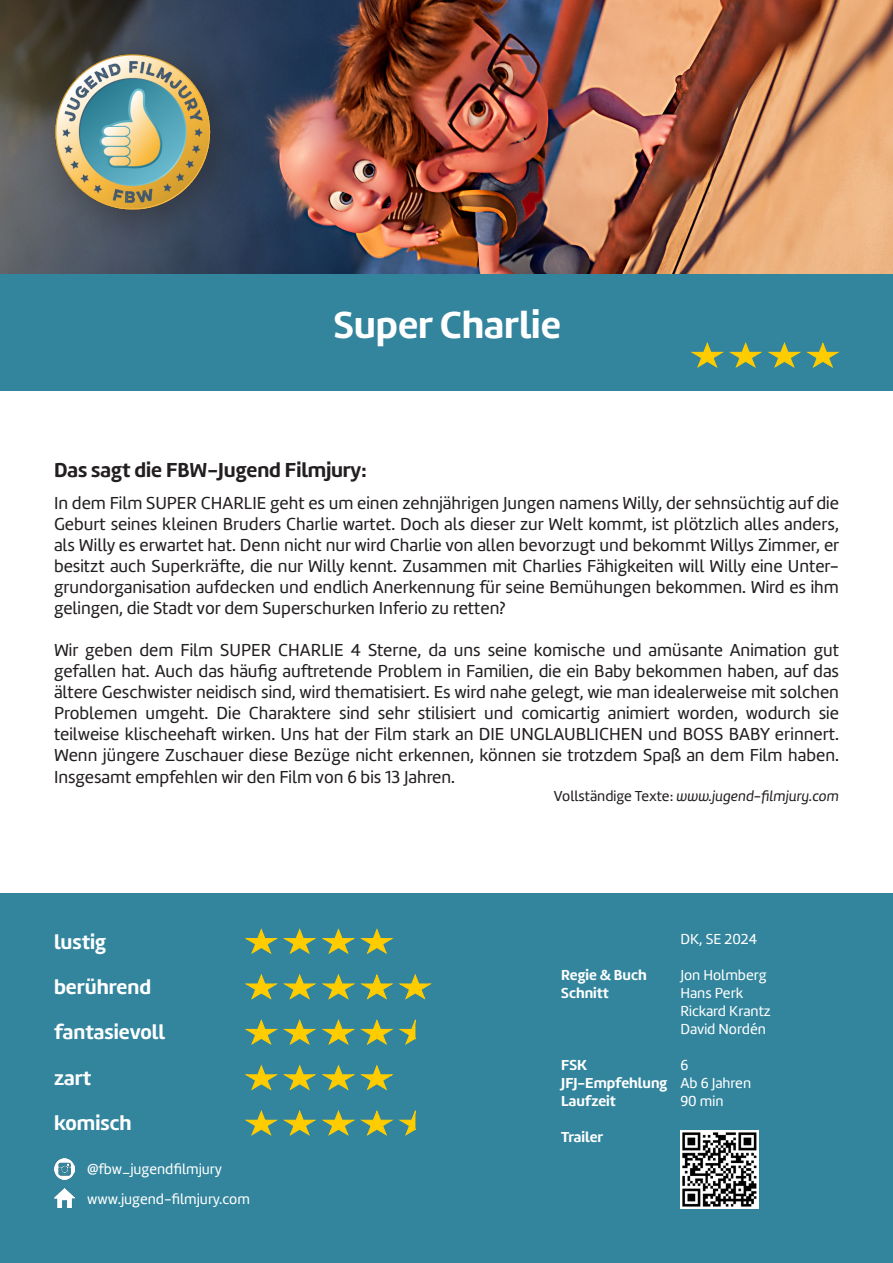
<style>
.page{position:relative;width:893px;height:1263px;background:#fff}
.page>*{position:absolute;margin:0;border:0;box-sizing:border-box;transform-origin:0 0}
.t1{font:39px "Amelia Basic Bold";color:#fff}
.t2{font:21px "Amelia Basic Bold";color:#fff}
.t3{font:21px "Amelia Basic Bold";color:#231f20}
.t4{font:18px/21.1px "Amelia Basic";color:#231f20;text-align:justify}
.t5{font:15px "Amelia Basic";color:#fff}
.t6{font:15px "Amelia Basic Bold";color:#fff}
.t7{font:15px "Amelia Basic Italic";color:#231f20}
.s1{font-family:"Amelia Basic"}
</style>
<div class="page">
<img style="left:0;top:0;width:893px;height:274px">
<div style="left:27px;top:26px;width:228px;height:229px;background:#231f20;opacity:.52"></div>
<img style="left:45px;top:46px;width:174px;height:173px">
<div style="left:0;top:274px;width:893px;height:117px;background:#32859d"></div>
<div style="left:0;top:893px;width:893px;height:370px;background:#32859d"></div>
<svg style="left:245px;top:974px;width:187px;height:26px"></svg>
<svg style="left:245px;top:1064px;width:149px;height:26px"></svg>
<svg style="left:245px;top:928px;width:149px;height:26px"></svg>
<svg style="left:245px;top:1019px;width:170px;height:26px"></svg>
<svg style="left:245px;top:1110px;width:170px;height:26px"></svg>
<img style="left:680px;top:1130px;width:79px;height:79px">
<img style="left:54px;top:1159px;width:20px;height:20px">
<img style="left:54px;top:1189px;width:20px;height:18px">
<svg style="left:691px;top:342px;width:149px;height:26px"></svg>
<p class="t1" style="left:334px;top:302px;width:229px">Super Charlie</p>
<p class="t3" style="left:54px;top:458px;width:314px">Das sagt die FBW-Jugend Filmjury:</p>
<p class="t4" style="left:54px;top:492px;width:787px">In dem Film SUPER CHARLIE geht es um einen zehnjährigen Jungen namens Willy, der sehnsüchtig auf die Geburt seines kleinen Bruders Charlie wartet. Doch als dieser zur Welt kommt, ist plötzlich alles anders, als Willy es erwartet hat. Denn nicht nur wird Charlie von allen bevorzugt und bekommt Willys Zimmer, er besitzt auch Superkräfte, die nur Willy kennt. Zusammen mit Charlies Fähigkeiten will Willy eine Unter&shy;grundorganisation aufdecken und endlich Anerkennung für seine Bemühungen bekommen. Wird es ihm gelingen, die Stadt vor dem Superschurken Inferio zu retten?</p>
<p class="t4" style="left:54px;top:639px;width:787px">Wir geben dem Film SUPER CHARLIE 4 Sterne, da uns seine komische und amüsante Animation gut gefallen hat. Auch das häufig auftretende Problem in Familien, die ein Baby bekommen haben, auf das ältere Geschwister neidisch sind, wird thematisiert. Es wird nahe gelegt, wie man idealerweise mit solchen Problemen umgeht. Die Charaktere sind sehr stilisiert und comicartig animiert worden, wodurch sie teilweise klischeehaft wirken. Uns hat der Film stark an DIE UNGLAUBLICHEN und BOSS BABY erinnert.<br>Wenn jüngere Zuschauer diese Bezüge nicht erkennen, können sie trotzdem Spaß an dem Film haben.<br>Insgesamt empfehlen wir den Film von 6 bis 13 Jahren.</p>
<p class="t7" style="left:554px;top:787px;width:287px"><span class="s1">Vollständige Texte:</span> www.jugend-filmjury.com</p>
<p class="t2" style="left:54px;top:929px;width:54px">lustig</p>
<p class="t2" style="left:54px;top:974px;width:99px">berührend</p>
<p class="t2" style="left:54px;top:1020px;width:112px">fantasievoll</p>
<p class="t2" style="left:54px;top:1065px;width:39px">zart</p>
<p class="t2" style="left:54px;top:1111px;width:79px">komisch</p>
<p class="t5" style="left:87px;top:1160px;width:136px">@fbw_jugendfilmjury</p>
<p class="t5" style="left:87px;top:1190px;width:164px">www.jugend-filmjury.com</p>
<p class="t6" style="left:561px;top:966px;width:87px">Regie &amp; Buch</p>
<p class="t6" style="left:561px;top:984px;width:49px">Schnitt</p>
<p class="t6" style="left:561px;top:1056px;width:27px">FSK</p>
<p class="t6" style="left:561px;top:1074px;width:107px">JFJ-Empfehlung</p>
<p class="t6" style="left:561px;top:1092px;width:56px">Laufzeit</p>
<p class="t6" style="left:561px;top:1128px;width:44px">Trailer</p>
<p class="t5" style="left:680px;top:930px;width:78px">DK, SE 2024</p>
<p class="t5" style="left:680px;top:966px;width:88px">Jon Holmberg</p>
<p class="t5" style="left:680px;top:984px;width:64px">Hans Perk</p>
<p class="t5" style="left:680px;top:1002px;width:92px">Rickard Krantz</p>
<p class="t5" style="left:680px;top:1020px;width:87px">David Nordén</p>
<p class="t5" style="left:680px;top:1056px;width:9px">6</p>
<p class="t5" style="left:680px;top:1074px;width:72px">Ab 6 Jahren</p>
<p class="t5" style="left:680px;top:1092px;width:45px">90 min</p>
</div>
